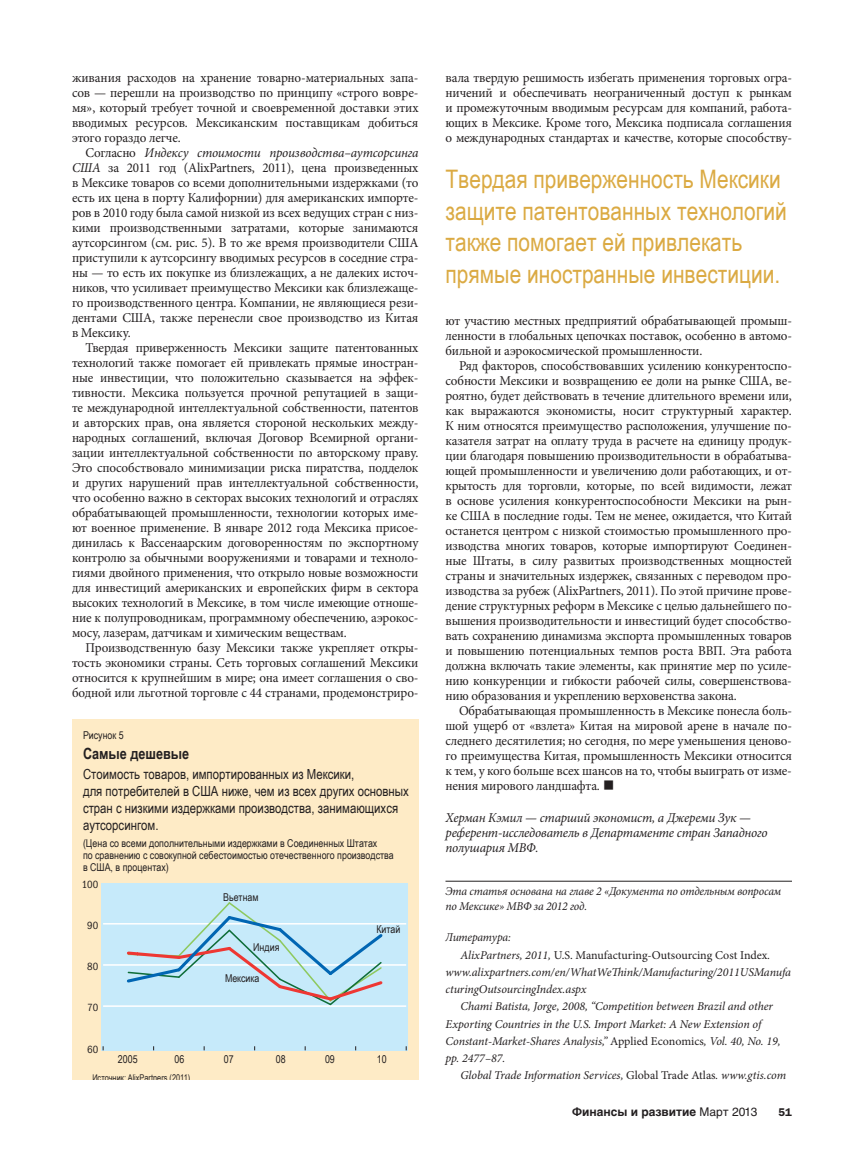
<style>
.page{position:relative;width:864px;height:1161px;background:#fff}
.page>*{position:absolute;margin:0;border:0;box-sizing:border-box;transform-origin:0 0}
.t1{font:31.5px "Minion Pro";color:#231f20}
.t2{font:25.5px/31.5px "Arial Narrow";color:#dbaa43}
.t3{font:700 15.45px "Arial Narrow";color:#231f20}
.t4{font:13.95px/17px "Arial Narrow";color:#231f20}
.t5{font:13.5px/15px "Minion Pro";letter-spacing:-.015em;color:#231f20;text-align:justify}
.t6{font:italic 13.5px/15px "Minion Pro";letter-spacing:-.015em;color:#231f20}
.t7{font:italic 12px/15px "Minion Pro";letter-spacing:-.01em;color:#231f20}
.t8{font:12px "Minion Pro";color:#231f20}
.t9{font:700 12px "Helvetica Cyr";color:#231f20}
.t10{font:600 11.25px "ITC Franklin Gothic Std";color:#231f20}
.t11{font:10.8px/11.6px "Arial Narrow";color:#231f20}
.t12{font:condensed 10.8px "ITC Franklin Gothic Std";color:#231f20}
.t13{font:9.3px "Arial Narrow";color:#231f20}
.s1{font-style:italic}
.s2{font-style:normal}
.s3{font-family:"Helvetica Cyr Upright";font-weight:400}
</style>
<div class="page">
<hr style="left:446px;top:881px;width:346px;height:1px;background:#231f20">
<div style="left:72px;top:720px;width:346px;height:360px;background:#feebc6"></div>
<div style="left:102px;top:883px;width:306px;height:167px;background:#c6eafa"></div>
<hr style="left:103px;top:1005px;width:303px;height:2px;background:#fff">
<hr style="left:103px;top:964px;width:303px;height:2px;background:#fff">
<hr style="left:103px;top:923px;width:303px;height:2px;background:#fff">
<svg style="left:125px;top:902px;width:260px;height:104px"></svg>
<p class="t5" style="left:72px;top:70px;width:348px">живания расходов на хранение товарно-материальных запа&shy;сов — перешли на производство по принципу «строго вовре&shy;мя», который требует точной и своевременной доставки этих вводимых ресурсов. Мексиканским поставщикам добиться этого гораздо легче.</p>
<p class="t5" style="left:72px;top:145px;width:348px;text-indent:14px">Согласно <span class="s1">Индексу стоимости производства–аутсорсинга США</span> за 2011 год (AlixPartners, 2011), цена произведенных в Мексике товаров со всеми дополнительными издержками (то есть их цена в порту Калифорнии) для американских импорте&shy;ров в 2010 году была самой низкой из всех ведущих стран с низ&shy;кими производственными затратами, которые занимаются аутсорсингом (см. рис. 5). В то же время производители США приступили к аутсорсингу вводимых ресурсов в соседние стра&shy;ны — то есть их покупке из близлежащих, а не далеких источ&shy;ников, что усиливает преимущество Мексики как близлежаще&shy;го производственного центра. Компании, не являющиеся рези&shy;дентами США, также перенесли свое производство из Китая в Мексику.</p>
<p class="t5" style="left:72px;top:340px;width:348px;text-indent:14px">Твердая приверженность Мексики защите патентованных технологий также помогает ей привлекать прямые иностран&shy;ные инвестиции, что положительно сказывается на эффек&shy;тивности. Мексика пользуется прочной репутацией в защи&shy;те международной интеллектуальной собственности, патентов и авторских прав, она является стороной нескольких между&shy;народных соглашений, включая Договор Всемирной органи&shy;зации интеллектуальной собственности по авторскому праву.<br>Это способствовало минимизации риска пиратства, подделок и других нарушений прав интеллектуальной собственности, что особенно важно в секторах высоких технологий и отраслях обрабатывающей промышленности, технологии которых име&shy;ют военное применение. В январе 2012 года Мексика присое&shy;динилась к Вассенаарским договоренностям по экспортному контролю за обычными вооружениями и товарами и техноло&shy;гиями двойного применения, что открыло новые возможности для инвестиций американских и европейских фирм в сектора высоких технологий в Мексике, в том числе имеющие отноше&shy;ние к полупроводникам, программному обеспечению, аэрокос&shy;мосу, лазерам, датчикам и химическим веществам.</p>
<p class="t5" style="left:72px;top:640px;width:348px;text-indent:14px">Производственную базу Мексики также укрепляет откры&shy;тость экономики страны. Сеть торговых соглашений Мексики относится к крупнейшим в мире; она имеет соглашения о сво&shy;бодной или льготной торговле с 44 странами, продемонстриро-</p>
<p class="t11" style="left:83px;top:729px;width:42px">Рисунок 5</p>
<p class="t3" style="left:83px;top:741px;width:108px">Самые дешевые</p>
<p class="t4" style="left:83px;top:765px;width:328px">Стоимость товаров, импортированных из Мексики,<br>для потребителей в США ниже, чем из всех других основных стран с низкими издержками производства, занимающихся аутсорсингом.</p>
<p class="t11" style="left:83px;top:837px;width:312px">(Цена со всеми дополнительными издержками в Соединенных Штатах<br>по сравнению с совокупной себестоимостью отечественного производства в США, в процентах)</p>
<p class="t12" style="left:82px;top:878px;width:18px">100</p>
<p class="t12" style="left:87px;top:919px;width:13px">90</p>
<p class="t12" style="left:87px;top:961px;width:13px">80</p>
<p class="t12" style="left:87px;top:1002px;width:13px">70</p>
<p class="t12" style="left:87px;top:1043px;width:13px">60</p>
<p class="t11" style="left:223px;top:891px;width:37px">Вьетнам</p>
<p class="t11" style="left:253px;top:941px;width:28px">Индия</p>
<p class="t11" style="left:225px;top:972px;width:36px">Мексика</p>
<p class="t11" style="left:376px;top:923px;width:26px">Китай</p>
<p class="t11" style="left:118px;top:1053px;width:21px">2005</p>
<p class="t11" style="left:175px;top:1053px;width:11px">06</p>
<p class="t11" style="left:224px;top:1053px;width:11px">07</p>
<p class="t11" style="left:276px;top:1053px;width:11px">08</p>
<p class="t11" style="left:325px;top:1053px;width:11px">09</p>
<p class="t11" style="left:377px;top:1053px;width:11px">10</p>
<p class="t13" style="left:92px;top:1071px;width:102px">Источник: AlixPartners (2011).</p>
<p class="t5" style="left:446px;top:70px;width:348px">вала твердую решимость избегать применения торговых огра&shy;ничений и обеспечивать неограниченный доступ к рынкам и промежуточным вводимым ресурсам для компаний, работа&shy;ющих в Мексике. Кроме того, Мексика подписала соглашения о международных стандартах и качестве, которые способству-</p>
<h2 class="t2" style="left:446px;top:162px;width:343px">Твердая приверженность Мексики защите патентованных технологий также помогает ей привлекать прямые иностранные инвестиции.</h2>
<p class="t5" style="left:446px;top:313px;width:348px">ют участию местных предприятий обрабатывающей промыш&shy;ленности в глобальных цепочках поставок, особенно в автомо&shy;бильной и аэрокосмической промышленности.</p>
<p class="t5" style="left:446px;top:358px;width:348px;text-indent:14px">Ряд факторов, способствовавших усилению конкурентоспо&shy;собности Мексики и возвращению ее доли на рынке США, ве&shy;роятно, будет действовать в течение длительного времени или, как выражаются экономисты, носит структурный характер.<br>К ним относятся преимущество расположения, улучшение по&shy;казателя затрат на оплату труда в расчете на единицу продук&shy;ции благодаря повышению производительности в обрабатыва&shy;ющей промышленности и увеличению доли работающих, и от&shy;крытость для торговли, которые, по всей видимости, лежат в основе усиления конкурентоспособности Мексики на рын&shy;ке США в последние годы. Тем не менее, ожидается, что Китай останется центром с низкой стоимостью промышленного про&shy;изводства многих товаров, которые импортируют Соединен&shy;ные Штаты, в силу развитых производственных мощностей страны и значительных издержек, связанных с переводом про&shy;изводства за рубеж (AlixPartners, 2011). По этой причине прове&shy;дение структурных реформ в Мексике с целью дальнейшего по&shy;вышения производительности и инвестиций будет способство&shy;вать сохранению динамизма экспорта промышленных товаров и повышению потенциальных темпов роста ВВП. Эта работа должна включать такие элементы, как принятие мер по усиле&shy;нию конкуренции и гибкости рабочей силы, совершенствова&shy;нию образования и укреплению верховенства закона.</p>
<p class="t5" style="left:446px;top:703px;width:348px;text-indent:14px">Обрабатывающая промышленность в Мексике понесла боль&shy;шой ущерб от «взлета» Китая на мировой арене в начале по&shy;следнего десятилетия; но сегодня, по мере уменьшения ценово&shy;го преимущества Китая, промышленность Мексики относится к тем, у кого больше всех шансов на то, чтобы выиграть от изме&shy;нения мирового ландшафта.</p>
<h1 class="t1" style="left:603px;top:762px;width:14px">■</h1>
<p class="t6" style="left:446px;top:810px;width:324px">Херман Кэмил — старший экономист, а Джереми Зук — референт-исследователь в Департаменте стран Западного полушария МВФ.</p>
<p class="t7" style="left:446px;top:884px;width:337px">Эта статья основана на главе 2 «Документа по отдельным вопросам по Мексике» МВФ за 2012 год.</p>
<p class="t7" style="left:446px;top:930px;width:67px">Литература:</p>
<p class="t8" style="left:460px;top:947px;width:311px"><span class="s1">AlixPartners, 2011,</span> U.S. Manufacturing-Outsourcing Cost Index<span class="s1">.</span></p>
<p class="t7" style="left:446px;top:965px;width:347px">www.alixpartners.com/en/WhatWeThink/Manufacturing/2011USManufa</p>
<p class="t7" style="left:446px;top:982px;width:143px">cturingOutsourcingIndex.aspx</p>
<p class="t7" style="left:460px;top:999px;width:314px">Chami Batista, Jorge, 2008, “Competition between Brazil and other</p>
<p class="t7" style="left:446px;top:1016px;width:317px">Exporting Countries in the U.S. Import Market: A New Extension of</p>
<p class="t7" style="left:446px;top:1034px;width:337px">Constant-Market-Shares Analysis,” <span class="s2">Applied Economics</span>, Vol. 40, No. 19,</p>
<p class="t7" style="left:446px;top:1051px;width:61px">pp. 2477–87.</p>
<p class="t7" style="left:460px;top:1068px;width:327px">Global Trade Information Services, <span class="s2">Global Trade Atlas</span>. www.gtis.com</p>
<p class="t9" style="left:572px;top:1105px;width:187px">Финансы и развитие <span class="s3">Март 2013</span></p>
<p class="t10" style="left:779px;top:1106px;width:15px">51</p>
</div>
